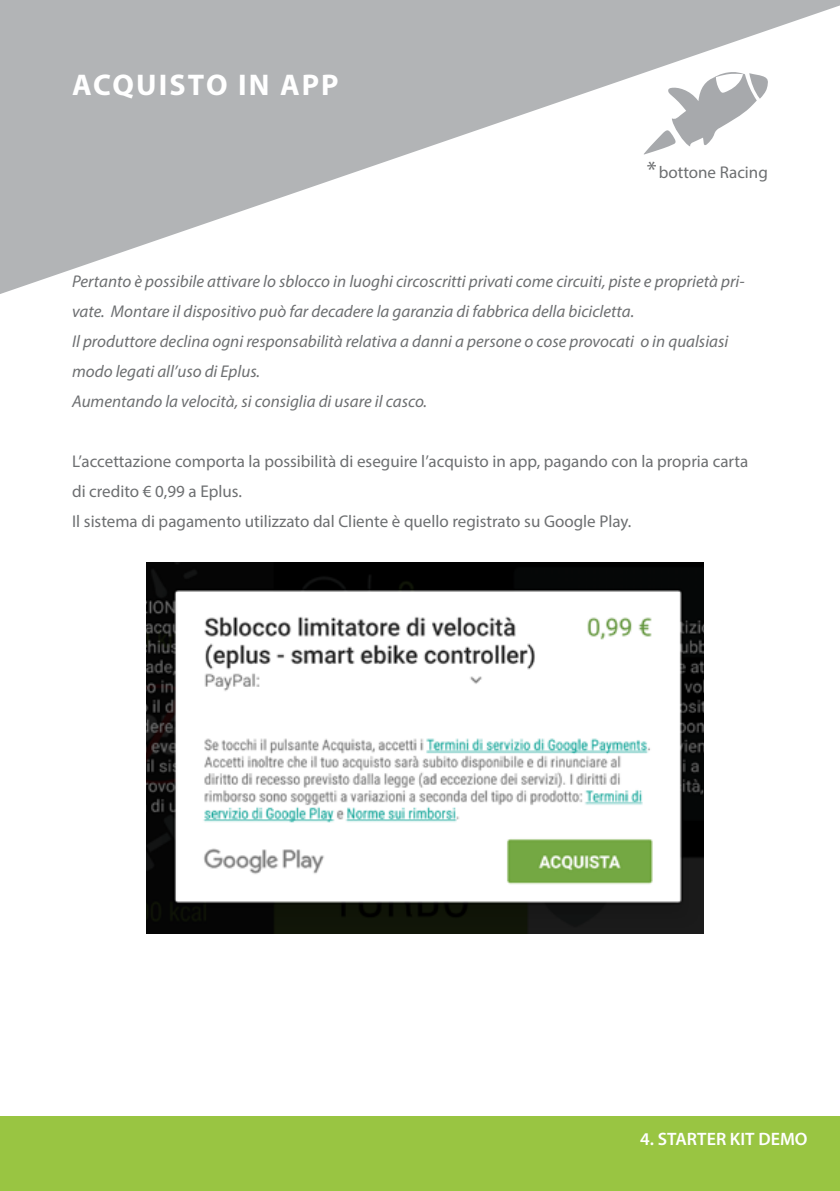
<style>
.page{position:relative;width:840px;height:1191px;background:#fff}
.page>*{position:absolute;margin:0;border:0;box-sizing:border-box;transform-origin:0 0}
.t1{font:700 30px "Myriad Pro";letter-spacing:.065em;color:#fff}
.t2{font:600 18px "Myriad Pro";color:#fff}
.t3{font:italic 17px/30px "Myriad Pro";color:#6d6f71}
.t4{font:17px/30px "Myriad Pro";color:#6d6f71}
.s1{font-size:24px}
</style>
<div class="page">
<svg style="left:0;top:0;width:839px;height:294px;fill:#b2b4b6"></svg>
<div style="left:0;top:1116px;width:839px;height:75px;background:#99c542"></div>
<img style="left:147px;top:563px;width:556px;height:371px">
<svg style="left:643px;top:71px;width:125px;height:83px"></svg>
<h1 class="t1" style="left:72px;top:65px;width:268px">aCQUISTO IN APP</h1>
<p class="t4" style="left:646px;top:157px;width:122px"><span class="s1">*</span>bottone Racing</p>
<p class="t3" style="left:72px;top:266px;width:673px">Pertanto è possibile attivare lo sblocco in luoghi circoscritti privati come circuiti, piste e proprietà pri&shy;vate. Montare il dispositivo può far decadere la garanzia di fabbrica della bicicletta.<br>Il produttore declina ogni responsabilità relativa a danni a persone o cose provocati o in qualsiasi modo legati all’uso di Eplus.<br>Aumentando la velocità, si consiglia di usare il casco.</p>
<p class="t4" style="left:72px;top:446px;width:677px">L’accettazione comporta la possibilità di eseguire l’acquisto in app, pagando con la propria carta di credito € 0,99 a Eplus.<br>Il sistema di pagamento utilizzato dal Cliente è quello registrato su Google Play.</p>
<p class="t2" style="left:640px;top:1127px;width:169px">4. STARTER KIT DEMO</p>
</div>
